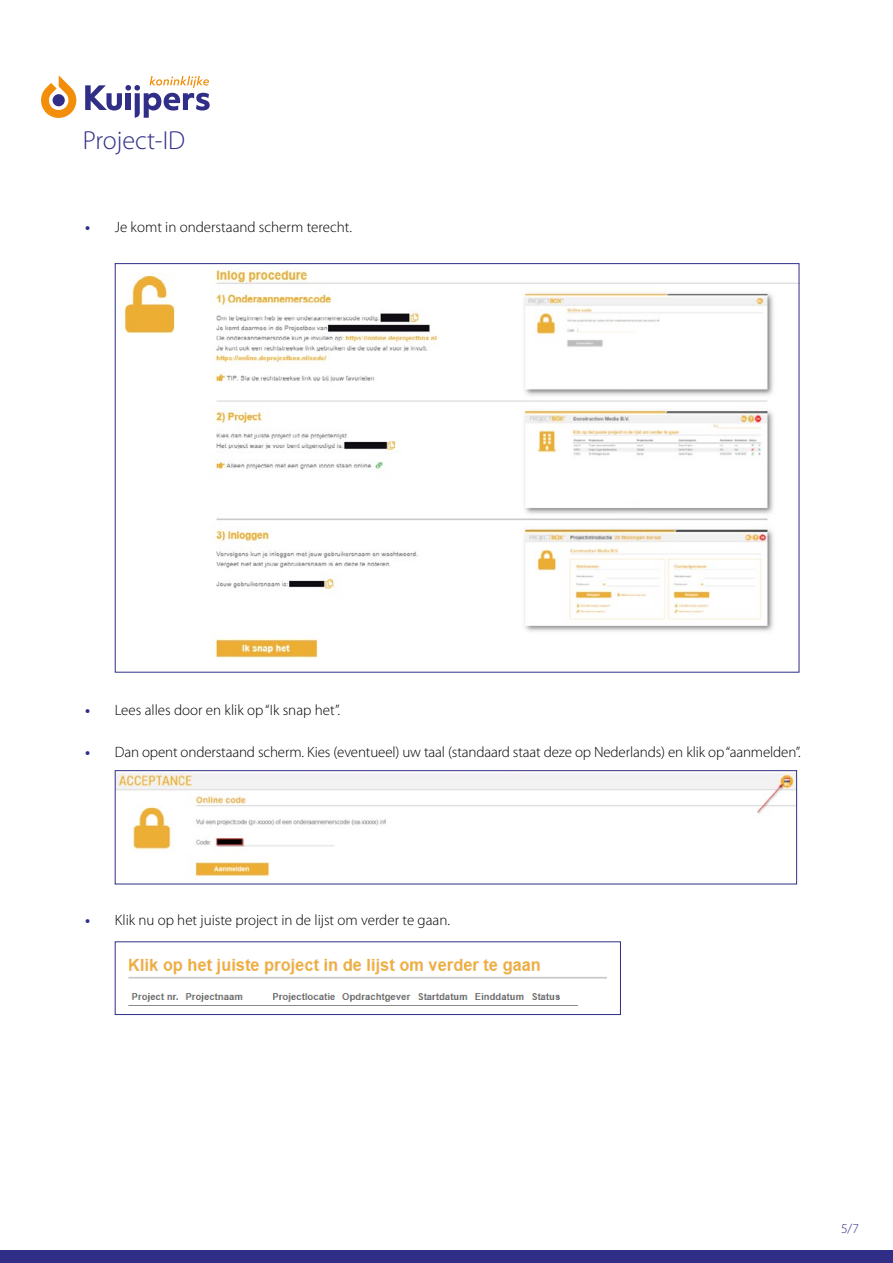
<style>
.page{position:relative;width:893px;height:1263px;background:#fff}
.page>*{position:absolute;margin:0;border:0;box-sizing:border-box;transform-origin:0 0}
.t1{font:300 26.25px "Myriad Pro";color:#302e87}
.t2{font:300 15px "Myriad Pro";letter-spacing:-.005em;color:#000}
.t3{font:300 13.5px "Myriad Pro";color:#302e87}
.s1{font-weight:700;color:#302e87}
</style>
<div class="page">
<div style="left:0;top:1250px;width:893px;height:13px;background:#302e87"></div>
<svg style="left:41px;top:75px;width:36px;height:43px"></svg>
<svg style="left:85px;top:76px;width:125px;height:42px"></svg>
<img style="left:124px;top:266px;width:673px;height:392px">
<img style="left:117px;top:772px;width:678px;height:105px">
<div style="left:115px;top:770px;width:682px;height:114px;border:1px solid #302e87"></div>
<img style="left:128px;top:958px;width:478px;height:48px">
<div style="left:115px;top:941px;width:506px;height:74px;border:1px solid #302e87"></div>
<h1 class="t1" style="left:83px;top:126px;width:104px">Project-ID</h1>
<p class="t2" style="left:85px;top:218px;width:268px"><span class="s1">•</span> Je komt in onderstaand scherm terecht.</p>
<p class="t2" style="left:85px;top:701px;width:257px"><span class="s1">•</span> Lees alles door en klik op “Ik snap het”.</p>
<p class="t2" style="left:85px;top:743px;width:717px"><span class="s1">•</span> Dan opent onderstaand scherm. Kies (eventueel) uw taal (standaard staat deze op Nederlands) en klik op “aanmelden”.</p>
<p class="t2" style="left:85px;top:911px;width:366px"><span class="s1">•</span> Klik nu op het juiste project in de lijst om verder te gaan.</p>
<p class="t3" style="left:841px;top:1221px;width:19px">5/7</p>
</div>
